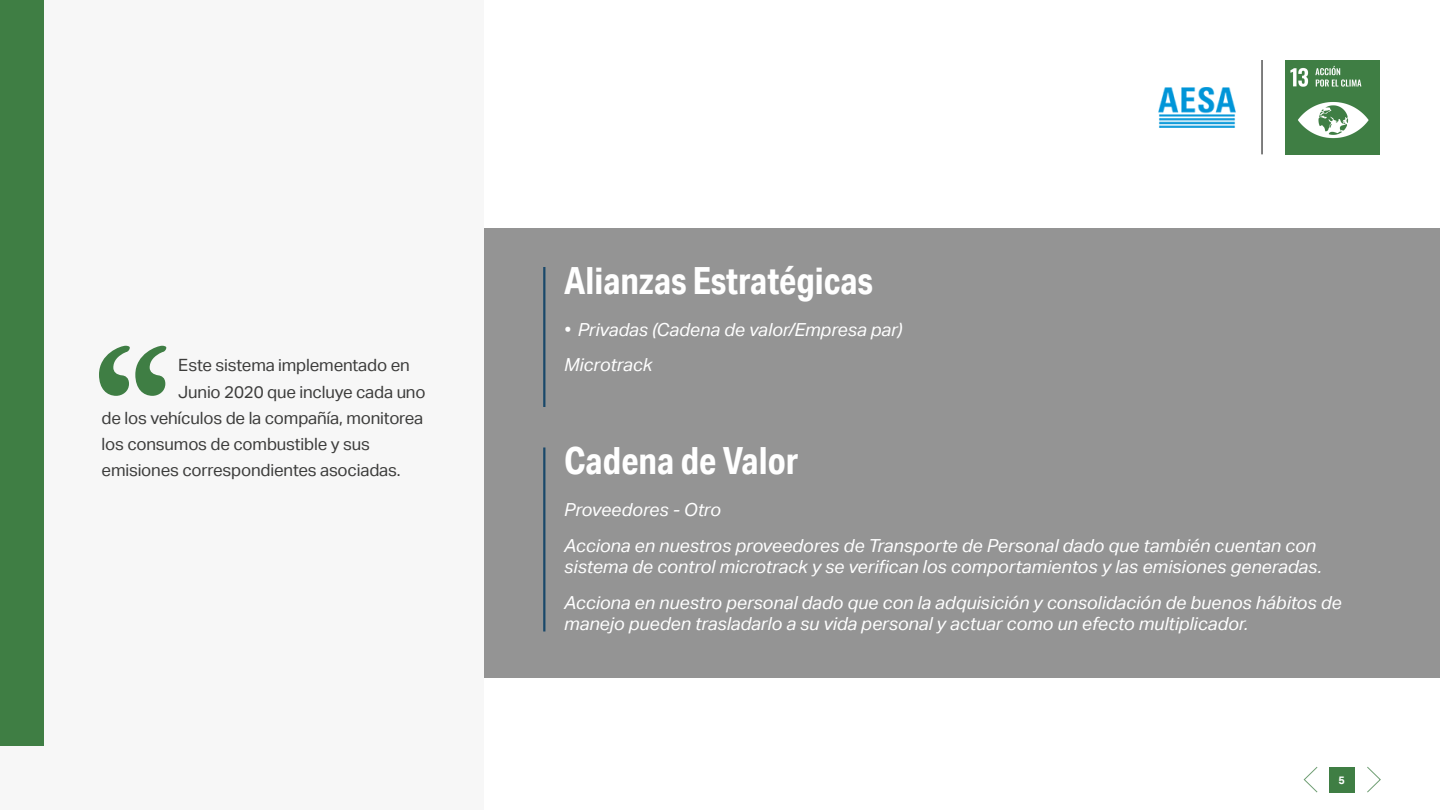
<style>
.page{position:relative;width:1440px;height:810px;background:#fff}
.page>*{position:absolute;margin:0;border:0;box-sizing:border-box;transform-origin:0 0}
.t1{font:700 37.5px "Aktiv Grotesk Cd";color:#fff}
.t2{font:italic 18px/35.2px "Aktiv Grotesk";color:#fff}
.t3{font:16.88px "Aktiv Grotesk";letter-spacing:-.01em;color:#3c3c3b}
.t4{font:700 10.88px "Aktiv Grotesk";color:#fff}
</style>
<div class="page">
<div style="left:1329px;top:767px;width:25px;height:26px;background:#3f7e44"></div>
<img style="left:1285px;top:60px;width:95px;height:95px">
<hr style="left:1262px;top:60px;width:1px;height:94px;background:#000">
<svg style="left:1303px;top:766px;width:15px;height:27px"></svg>
<svg style="left:1367px;top:766px;width:14px;height:27px"></svg>
<img style="left:1158px;top:88px;width:78px;height:39px">
<div style="left:0;top:0;width:484px;height:810px;background:#f7f7f7"></div>
<div style="left:0;top:0;width:44px;height:746px;background:#3f7e44"></div>
<div style="left:484px;top:228px;width:956px;height:450px;background:#949494"></div>
<svg style="left:99px;top:346px;width:67px;height:50px"></svg>
<hr style="left:543px;top:267px;width:2px;height:140px;background:#19486a">
<hr style="left:543px;top:447px;width:2px;height:184px;background:#19486a">
<p class="t3" style="left:178px;top:356px;width:233px">Este sistema implementado en</p>
<p class="t3" style="left:178px;top:382px;width:249px">Junio 2020 que incluye cada uno</p>
<p class="t3" style="left:102px;top:408px;width:323px">de los vehículos de la compañía, monitorea</p>
<p class="t3" style="left:102px;top:434px;width:270px">los consumos de combustible y sus</p>
<p class="t3" style="left:102px;top:460px;width:301px">emisiones correspondientes asociadas.</p>
<h1 class="t1" style="left:564px;top:257px;width:310px">Alianzas Estratégicas</h1>
<p class="t2" style="left:564px;top:312px;width:340px">• Privadas (Cadena de valor/Empresa par)<br>Microtrack</p>
<h1 class="t1" style="left:564px;top:438px;width:236px">Cadena de Valor</h1>
<p class="t2" style="left:564px;top:492px;width:753px">Proveedores - Otro<br>Acciona en nuestros proveedores de Transporte de Personal dado que también cuentan con</p>
<p class="t2" style="left:564px;top:549px;width:779px">sistema de control microtrack y se verifican los comportamientos y las emisiones generadas.<br>Acciona en nuestro personal dado que con la adquisición y consolidación de buenos hábitos de</p>
<p class="t2" style="left:564px;top:606px;width:686px">manejo pueden trasladarlo a su vida personal y actuar como un efecto multiplicador.</p>
<p class="t4" style="left:1338px;top:774px;width:8px">5</p>
</div>
